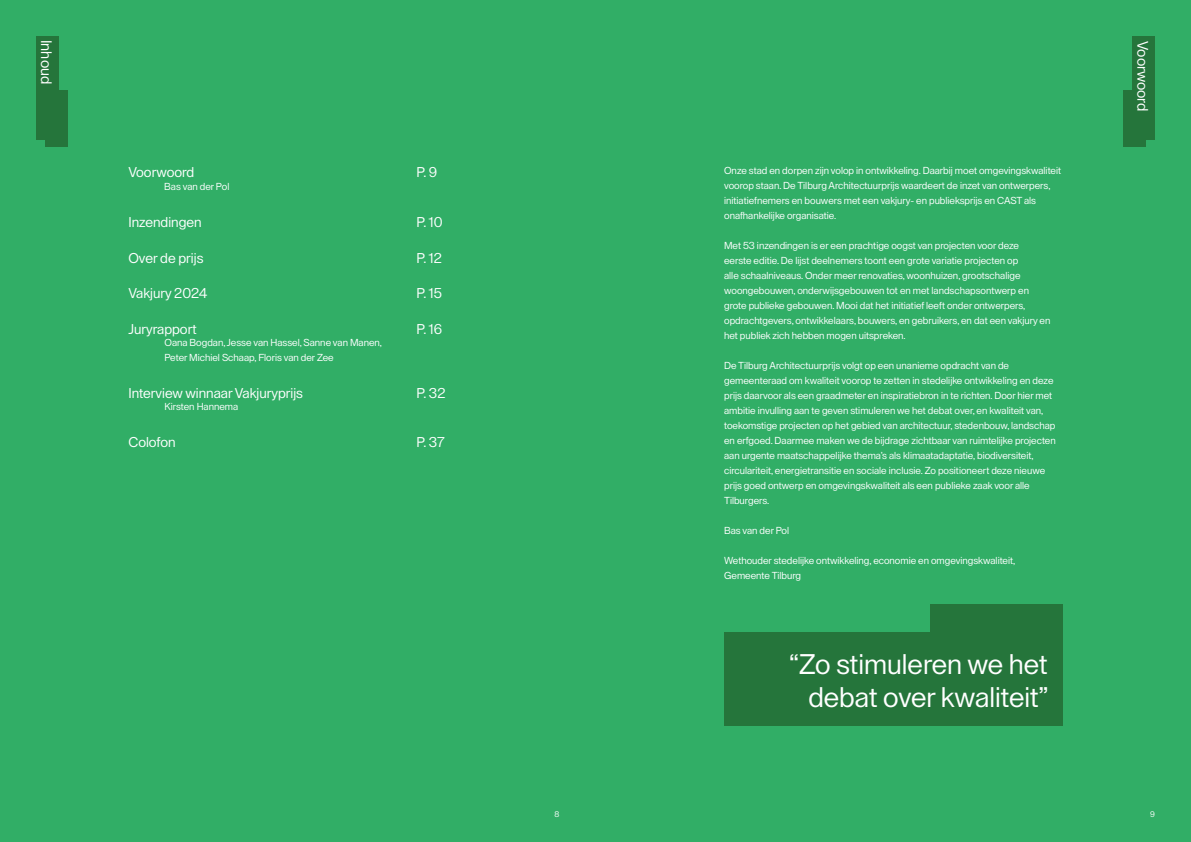
<style>
.page{position:relative;width:1191px;height:842px;background:#fff}
.page>*{position:absolute;margin:0;border:0;box-sizing:border-box;transform-origin:0 0}
.TEKST_wit_quote{font:28px/33px "Lay Grotesk";color:#fff;text-align:right}
.Hoofdstuk_kop_wit{font:15px "Lay Grotesk";color:#fff}
.TEKST_wit{font:14px "Lay Grotesk";color:#fff}
.TEKST_WIT_KOP{font:14px "Lay Grotesk";color:#fff}
.TEKST_wit-2{font:10px/15px "Lay Grotesk";color:#fff}
.t1{font:8px "Lay Grotesk";color:#fff}
</style>
<div class="page">
<div style="left:0;top:0;width:616px;height:842px;background:#31ae66"></div>
<div style="left:575px;top:0;width:616px;height:842px;background:#31ae66"></div>
<div style="left:1132px;top:36px;width:23px;height:103px;background:#25753b"></div>
<div style="left:1123px;top:90px;width:23px;height:57px;background:#25753b"></div>
<div style="left:724px;top:633px;width:288px;height:93px;background:#25753b"></div>
<div style="left:930px;top:604px;width:132px;height:122px;background:#25753b"></div>
<div style="left:36px;top:36px;width:23px;height:103px;background:#25753b"></div>
<div style="left:45px;top:90px;width:23px;height:57px;background:#25753b"></div>
<p class="Hoofdstuk_kop_wit" style="left:55px;top:40px;width:46px;rotate:90deg">Inhoud</p>
<p class="TEKST_WIT_KOP" style="left:128px;top:164px;width:67px">Voorwoord</p>
<p class="TEKST_WIT_KOP" style="left:416px;top:164px;width:22px">P. 9</p>
<p class="TEKST_wit-2" style="left:164px;top:179px;width:67px">Bas van der Pol</p>
<p class="TEKST_wit" style="left:128px;top:214px;width:75px">Inzendingen</p>
<p class="TEKST_wit" style="left:416px;top:214px;width:27px">P. 10</p>
<p class="TEKST_wit" style="left:128px;top:249px;width:76px">Over de prijs</p>
<p class="TEKST_wit" style="left:416px;top:249px;width:27px">P. 12</p>
<p class="TEKST_wit" style="left:128px;top:285px;width:80px">Vakjury 2024</p>
<p class="TEKST_wit" style="left:416px;top:285px;width:27px">P. 15</p>
<p class="TEKST_wit" style="left:128px;top:321px;width:70px">Juryrapport</p>
<p class="TEKST_wit" style="left:416px;top:321px;width:27px">P. 16</p>
<p class="TEKST_wit-2" style="left:164px;top:335px;width:219px">Oana Bogdan, Jesse van Hassel, Sanne van Manen,</p>
<p class="TEKST_wit-2" style="left:164px;top:350px;width:171px">Peter Michiel Schaap, Floris van der Zee</p>
<p class="TEKST_wit" style="left:128px;top:384px;width:176px">Interview winnaar Vakjuryprijs</p>
<p class="TEKST_wit" style="left:416px;top:384px;width:30px">P. 32</p>
<p class="TEKST_wit-2" style="left:164px;top:399px;width:75px">Kirsten Hannema</p>
<p class="TEKST_wit" style="left:128px;top:434px;width:49px">Colofon</p>
<p class="TEKST_wit" style="left:416px;top:434px;width:29px">P. 37</p>
<p class="TEKST_wit-2" style="left:724px;top:163px;width:338px">Onze stad en dorpen zijn volop in ontwikkeling. Daarbij moet omgevingskwaliteit voorop staan. De Tilburg Architectuurprijs waardeert de inzet van ontwerpers,</p>
<p class="TEKST_wit-2" style="left:724px;top:193px;width:313px">initiatiefnemers en bouwers met een vakjury- en publieksprijs en CAST als</p>
<p class="TEKST_wit-2" style="left:724px;top:208px;width:114px">onafhankelijke organisatie.</p>
<p class="TEKST_wit-2" style="left:724px;top:238px;width:328px">Met 53 inzendingen is er een prachtige oogst van projecten voor deze<br>eerste editie. De lijst deelnemers toont een grote variatie projecten op<br>alle schaalniveaus. Onder meer renovaties, woonhuizen, grootschalige woongebouwen, onderwijsgebouwen tot en met landschapsontwerp en grote publieke gebouwen. Mooi dat het initiatief leeft onder ontwerpers, opdrachtgevers, ontwikkelaars, bouwers, en gebruikers, en dat een vakjury en het publiek zich hebben mogen uitspreken.</p>
<p class="TEKST_wit-2" style="left:724px;top:358px;width:333px">De Tilburg Architectuurprijs volgt op een unanieme opdracht van de gemeenteraad om kwaliteit voorop te zetten in stedelijke ontwikkeling en deze prijs daarvoor als een graadmeter en inspiratiebron in te richten. Door hier met ambitie invulling aan te geven stimuleren we het debat over, en kwaliteit van, toekomstige projecten op het gebied van architectuur, stedenbouw, landschap en erfgoed. Daarmee maken we de bijdrage zichtbaar van ruimtelijke projecten aan urgente maatschappelijke thema’s als klimaatadaptatie, biodiversiteit, circulariteit, energietransitie en sociale inclusie. Zo positioneert deze nieuwe prijs goed ontwerp en omgevingskwaliteit als een publieke zaak voor alle Tilburgers.</p>
<p class="TEKST_wit-2" style="left:724px;top:523px;width:67px">Bas van der Pol</p>
<p class="TEKST_wit-2" style="left:724px;top:553px;width:293px">Wethouder stedelijke ontwikkeling, economie en omgevingskwaliteit,</p>
<p class="TEKST_wit-2" style="left:724px;top:568px;width:79px">Gemeente Tilburg</p>
<p class="TEKST_wit_quote" style="left:789px;top:648px;width:260px">“Zo stimuleren we het debat over kwaliteit”</p>
<p class="Hoofdstuk_kop_wit" style="left:1151px;top:41px;width:72px;rotate:90deg">Voorwoord</p>
<p class="t1" style="left:554px;top:809px;width:6px">8</p>
<p class="t1" style="left:1150px;top:809px;width:6px">9</p>
</div>
